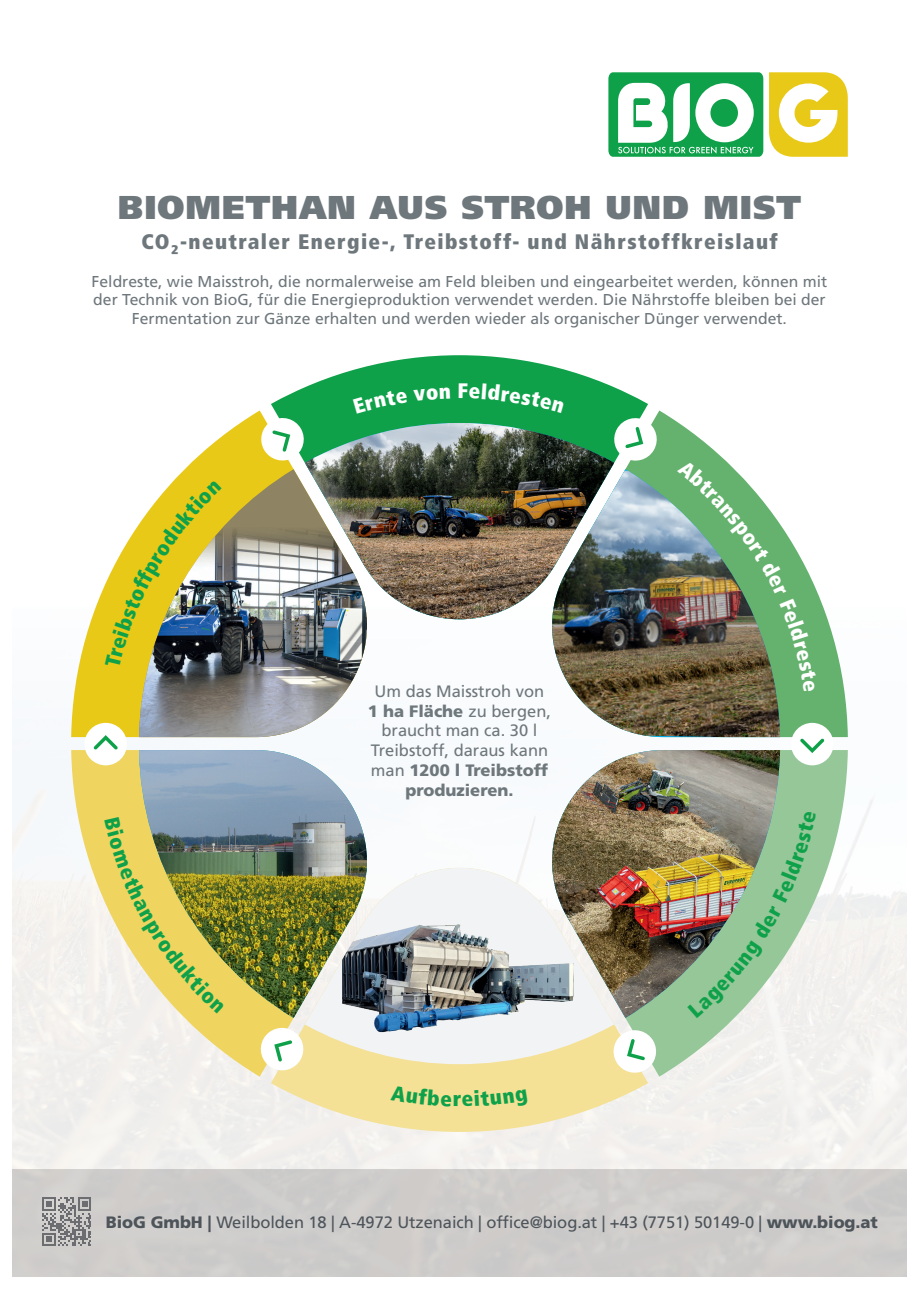
<style>
.page{position:relative;width:919px;height:1289px;background:#fff}
.page>*{position:absolute;margin:0;border:0;box-sizing:border-box;transform-origin:0 0}
.t1{font:900 33px "Frutiger LT Std";letter-spacing:.03em;color:#6e777c}
.t2{font:900 condensed 21px "Frutiger LT Std";letter-spacing:.065em;color:#6e777c}
.t3{font:900 condensed 21px "Frutiger LT Std";color:#fff}
.t4{font:900 condensed 21px "Frutiger LT Std";color:#0fa14a}
.t5{font:16.5px/19.8px "Frutiger LT Std";color:#6e777c;text-align:center}
.t6{font:16.5px "Frutiger LT Std";letter-spacing:-.005em;color:#4d545a}
.t7{font:15.75px/18.9px "Frutiger LT Std";color:#6e777c;text-align:center}
.s1{font-weight:900}
</style>
<div class="page">
<svg style="left:71px;top:750px;width:200px;height:326px;fill:#f1efed"></svg>
<svg style="left:71px;top:410px;width:200px;height:327px"></svg>
<svg style="left:648px;top:410px;width:199px;height:327px"></svg>
<svg style="left:271px;top:355px;width:377px;height:114px;fill:#0fa14a"></svg>
<svg style="left:271px;top:1017px;width:377px;height:114px;background:#f3e5ac"></svg>
<svg style="left:524px;top:750px;width:323px;height:326px;fill:#f1efed"></svg>
<img style="left:305px;top:423px;width:309px;height:197px">
<img style="left:524px;top:469px;width:153px;height:268px">
<img style="left:546px;top:471px;width:234px;height:266px">
<svg style="left:524px;top:750px;width:26px;height:99px"></svg>
<img style="left:550px;top:750px;width:230px;height:267px">
<svg style="left:305px;top:849px;width:309px;height:215px;fill:#f2f3f4"></svg>
<img style="left:342px;top:913px;width:258px;height:151px">
<svg style="left:367px;top:750px;width:27px;height:267px"></svg>
<img style="left:139px;top:750px;width:228px;height:267px">
<img style="left:139px;top:469px;width:255px;height:268px">
<img style="left:139px;top:527px;width:229px;height:210px">
<div style="left:13px;top:1169px;width:893px;height:107px;background:#cfcccb"></div>
<svg style="left:611px;top:415px;width:48px;height:48px"></svg>
<div style="left:84px;top:722px;width:43px;height:43px;background:#fff;border-radius:50%"></div>
<svg style="left:94px;top:735px;width:24px;height:14px"></svg>
<svg style="left:258px;top:415px;width:49px;height:48px"></svg>
<svg style="left:610px;top:1027px;width:49px;height:48px"></svg>
<svg style="left:258px;top:1024px;width:48px;height:49px"></svg>
<div style="left:791px;top:722px;width:42px;height:43px;background:#fff;border-radius:50%"></div>
<svg style="left:800px;top:738px;width:24px;height:15px"></svg>
<svg style="left:608px;top:72px;width:155px;height:85px"></svg>
<svg style="left:769px;top:72px;width:78px;height:85px"></svg>
<svg style="left:42px;top:1197px;width:49px;height:49px"></svg>
<div style="left:353px;top:387px;width:97px;height:28px;background:#0fa14a"></div>
<div style="left:469px;top:383px;width:95px;height:30px;background:#0fa14a"></div>
<svg style="left:105px;top:480px;width:117px;height:188px"></svg>
<svg style="left:104px;top:817px;width:121px;height:196px;background:#cabf72"></svg>
<svg style="left:390px;top:1085px;width:61px;height:21px"></svg>
<svg style="left:462px;top:1089px;width:66px;height:17px"></svg>
<img style="left:687px;top:810px;width:129px;height:207px">
<img style="left:677px;top:460px;width:139px;height:231px">
<p class="t1" style="left:118px;top:187px;width:684px">BIOMETHAN AUS STROH UND MIST</p>
<p class="t2" style="left:141px;top:228px;width:30px">CO</p>
<p class="t2" style="left:171px;top:240px;width:9px">2</p>
<p class="t2" style="left:180px;top:228px;width:599px">-neutraler Energie-, Treibstoff- und Nährstoffkreislauf</p>
<p class="t7" style="left:92px;top:272px;width:737px">Feldreste, wie Maisstroh, die normalerweise am Feld bleiben und eingearbeitet werden, können mit der Technik von BioG, für die Energieproduktion verwendet werden. Die Nährstoffe bleiben bei der<br>Fermentation zur Gänze erhalten und werden wieder als organischer Dünger verwendet.</p>
<p class="t3" style="left:457px;top:378px;width:12px">F</p>
<p class="t5" style="left:368px;top:681px;width:184px">Um das Maisstroh von<br><span class="s1">1 ha Fläche</span> zu bergen, braucht man ca. 30 l<br>Treibstoff, daraus kann man <span class="s1">1200 l Treibstoff produzieren.</span></p>
<p class="t4" style="left:452px;top:1086px;width:10px">r</p>
<p class="t6" style="left:106px;top:1212px;width:773px"><span class="s1">BioG GmbH |</span> Weilbolden 18 | A-4972 Utzenaich | office@biog.at | +43 (7751) 50149-0 | <span class="s1">www.biog.at</span></p>
</div>
